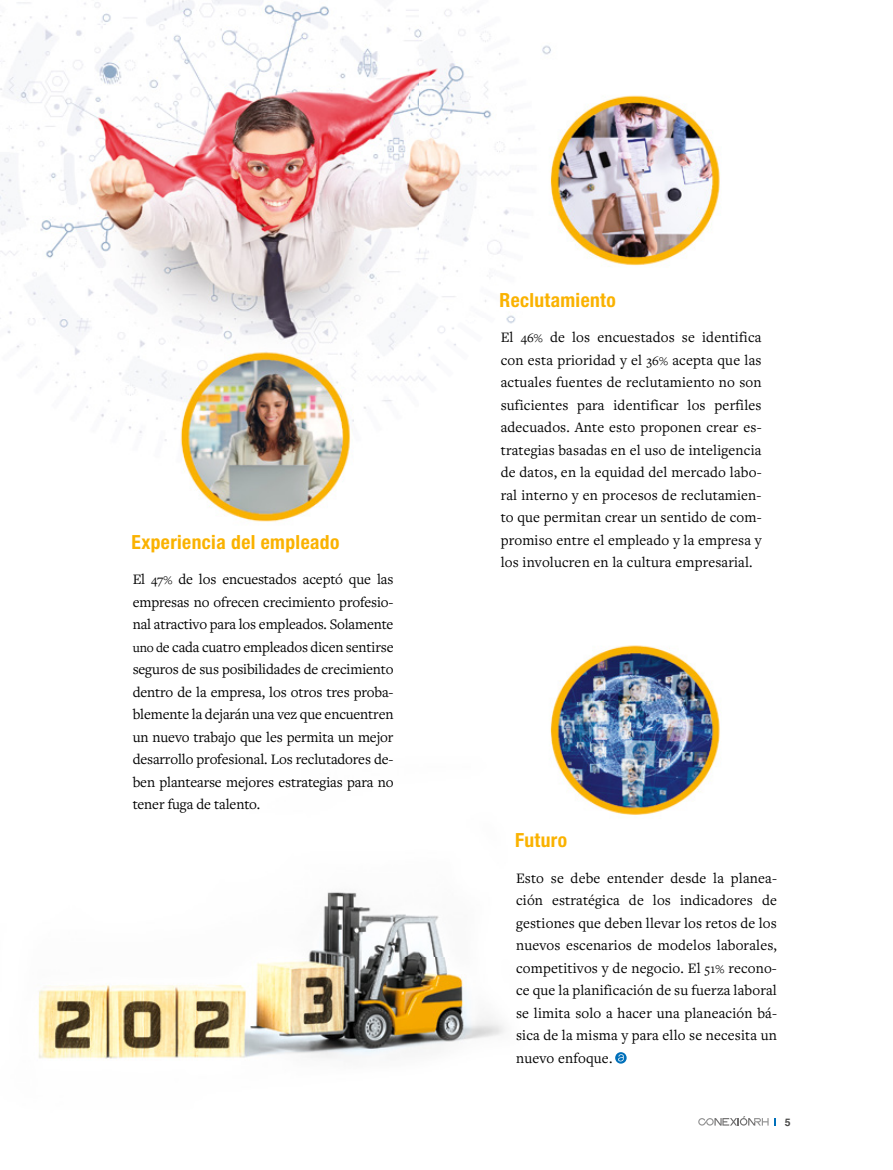
<style>
.page{position:relative;width:893px;height:1170px;background:#fff}
.page>*{position:absolute;margin:0;border:0;box-sizing:border-box;transform-origin:0 0}
.t1{font:700 condensed 19.5px "Helvetica Neue";letter-spacing:.02em;color:#fab200}
.t2{font:15px/22.5px "Freight Text Pro";letter-spacing:.01em;color:#000;text-align:justify}
.t3{font:700 10.5px "Helvetica LT Std";color:#4a4a49}
.s1{font-size:13.5px}
.s2{font-size:12px}
</style>
<div class="page">
<img style="left:0;top:0;width:776px;height:1126px">
<svg style="left:615px;top:1052px;width:12px;height:11px"></svg>
<svg style="left:618px;top:1054px;width:6px;height:7px"></svg>
<svg style="left:698px;top:1116px;width:71px;height:9px"></svg>
<h1 class="t1" style="left:132px;top:525px;width:209px">Experiencia del empleado</h1>
<p class="t2" style="left:133px;top:567px;width:262px">El <span class="s1">47</span><span class="s2">%</span> de los encuestados aceptó que las empresas no ofrecen crecimiento profesio&shy;nal atractivo para los empleados. Solamente <span class="s1">uno d</span>e cada cuatro empleados dicen sentirse seguros de sus posibilidades de crecimiento dentro de la empresa, los otros tres proba&shy;blemente la dejarán una vez que encuentren un nuevo trabajo que les permita un mejor desarrollo profesional. Los reclutadores de&shy;ben plantearse mejores estrategias para no tener fuga de talento.</p>
<h1 class="t1" style="left:500px;top:283px;width:118px">Reclutamiento</h1>
<p class="t2" style="left:501px;top:325px;width:262px">El <span class="s1">46</span><span class="s2">%</span> de los encuestados se identifica con esta prioridad y el <span class="s1">36</span><span class="s2">%</span> acepta que las actuales fuentes de reclutamiento no son suficientes para identificar los perfiles adecuados. Ante esto proponen crear es&shy;trategias basadas en el uso de inteligencia de datos, en la equidad del mercado labo&shy;ral interno y en procesos de reclutamien&shy;to que permitan crear un sentido de com&shy;promiso entre el empleado y la empresa y los involucren en la cultura empresarial.</p>
<h1 class="t1" style="left:515px;top:824px;width:54px">Futuro</h1>
<p class="t2" style="left:516px;top:865px;width:262px">Esto se debe entender desde la planea&shy;ción estratégica de los indicadores de gestiones que deben llevar los retos de los nuevos escenarios de modelos laborales, competitivos y de negocio. El <span class="s1">51</span><span class="s2">%</span> recono&shy;ce que la planificación de su fuerza laboral se limita solo a hacer una planeación bá&shy;sica de la misma y para ello se necesita un nuevo enfoque.</p>
<p class="t3" style="left:785px;top:1115px;width:7px">5</p>
</div>
